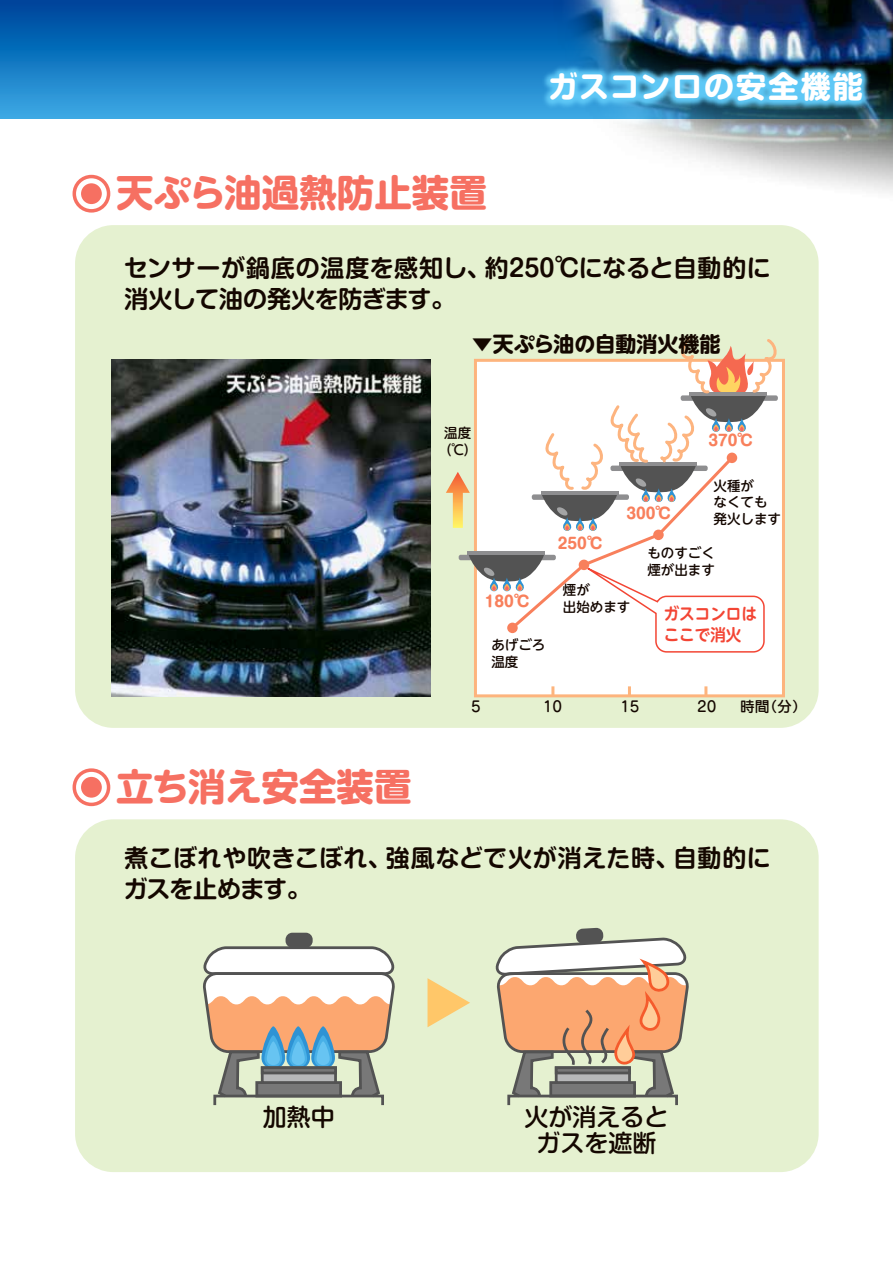
<style>
.page{position:relative;width:893px;height:1263px;background:#fff}
.page>*{position:absolute;margin:0;border:0;box-sizing:border-box;transform-origin:0 0}
.t1{font:700 37.5px "UD Shin M Go Pr 6 N";color:#f67062}
.t2{font:700 37.5px "UD Shin M Go Pr 6 N";letter-spacing:-.02em;color:#f67062}
.t3{font:700 30px "Shin M Go Pr 6 N";letter-spacing:.065em;color:#fff}
.t4{font:700 24px/31.5px "Shin M Go Pr 6 N De";letter-spacing:.01em;color:#140700}
.t5{font:500 24px/25.5px "Shin M Go Pr 6 N";color:#140700;text-align:center}
.t6{font:700 21px "UD Shin M Go Pr 6 N";color:#140700}
.t7{font:700 16.5px/21px "UD Shin M Go Pr 6 N De";color:#f34534;scale:.94 1}
.t8{font:700 15px "Shin M Go Pr 6 N";color:#f8805c}
.t9{font:14.85px "Seurat Pro DB";color:#140700}
.t10{font:500 13.5px/16.5px "UD Shin M Go Pr 6 N";color:#140700}
</style>
<div class="page">
<div style="left:0;top:0;width:893px;height:118px;background:linear-gradient(to bottom,#004299,#37a9e5)"></div>
<div style="left:75px;top:819px;width:744px;height:353px;background:#e5f1d0;border-radius:38px"></div>
<div style="left:75px;top:225px;width:744px;height:503px;background:#e5f1d0;border-radius:38px"></div>
<img style="left:0;top:15px;width:33px;height:104px">
<img style="left:506px;top:0;width:387px;height:259px">
<img style="left:491px;top:14px;width:402px;height:154px">
<div style="left:475px;top:360px;width:308px;height:336px;background:#fff"></div>
<div style="left:474px;top:359px;width:311px;height:338px;border:3px solid #fdb47d"></div>
<svg style="left:551px;top:686px;width:3px;height:10px"></svg>
<svg style="left:628px;top:686px;width:3px;height:10px"></svg>
<svg style="left:704px;top:686px;width:3px;height:10px"></svg>
<svg style="left:446px;top:336px;width:333px;height:317px"></svg>
<img style="left:111px;top:359px;width:320px;height:338px">
<div style="left:73px;top:175px;width:37px;height:38px;border:12px solid #f67062;border-radius:50%"></div>
<svg style="left:79px;top:181px;width:25px;height:26px"></svg>
<div style="left:76px;top:178px;width:31px;height:31px;border:5px solid #fff;border-radius:50%"></div>
<div style="left:73px;top:768px;width:37px;height:38px;border:12px solid #f67062;border-radius:50%"></div>
<svg style="left:79px;top:774px;width:25px;height:26px"></svg>
<div style="left:76px;top:772px;width:31px;height:31px;border:5px solid #fff;border-radius:50%"></div>
<svg style="left:203px;top:945px;width:192px;height:150px"></svg>
<svg style="left:261px;top:1026px;width:24px;height:43px"></svg>
<svg style="left:264px;top:1035px;width:18px;height:32px"></svg>
<svg style="left:267px;top:1041px;width:13px;height:24px"></svg>
<svg style="left:286px;top:1026px;width:24px;height:43px"></svg>
<svg style="left:289px;top:1035px;width:18px;height:32px"></svg>
<svg style="left:292px;top:1041px;width:13px;height:24px"></svg>
<svg style="left:311px;top:1026px;width:24px;height:43px"></svg>
<svg style="left:314px;top:1035px;width:18px;height:32px"></svg>
<svg style="left:316px;top:1041px;width:14px;height:24px"></svg>
<div style="left:257px;top:1082px;width:84px;height:14px;background:#787878"></div>
<div style="left:255px;top:1081px;width:87px;height:16px;border:3px solid #535353"></div>
<svg style="left:265px;top:1074px;width:68px;height:6px"></svg>
<div style="left:261px;top:1066px;width:76px;height:18px;border:3px solid #535353"></div>
<div style="left:261px;top:1066px;width:76px;height:8px;border:3px solid #535353"></div>
<div style="left:286px;top:933px;width:27px;height:15px;background:#535353;border-radius:7px"></div>
<div style="left:213px;top:1095px;width:171px;height:11px;border:3px solid #535353"></div>
<svg style="left:495px;top:928px;width:193px;height:172px"></svg>
<svg style="left:428px;top:978px;width:42px;height:49px"></svg>
<h1 class="t1" style="left:116px;top:160px;width:372px">天ぷら油過熱防止装置</h1>
<p class="t3" style="left:548px;top:61px;width:316px">ガスコンロの安全機能</p>
<p class="t4" style="left:124px;top:251px;width:648px">センサーが鍋底の温度を感知し、約250℃になると自動的に消火して油の発火を防ぎます。</p>
<p class="t6" style="left:472px;top:326px;width:250px">▼天ぷら油の自動消火機能</p>
<p class="t10" style="left:438px;top:424px;width:40px;text-align:center">温度（℃）</p>
<p class="t8" style="left:485px;top:589px;width:46px">180℃</p>
<p class="t10" style="left:491px;top:636px;width:55px">あげごろ温度</p>
<p class="t8" style="left:558px;top:530px;width:46px">250℃</p>
<p class="t8" style="left:626px;top:501px;width:46px">300℃</p>
<p class="t8" style="left:708px;top:428px;width:46px">370℃</p>
<p class="t10" style="left:713px;top:476px;width:69px">火種が<br>なくても発火します</p>
<p class="t10" style="left:647px;top:544px;width:69px">ものすごく煙が出ます</p>
<p class="t10" style="left:563px;top:581px;width:69px">煙が<br>出始めます</p>
<p class="t7" style="left:664px;top:602px;width:101px">ガスコンロはここで消火</p>
<h1 class="t2" style="left:116px;top:754px;width:297px">立ち消え安全装置</h1>
<p class="t9" style="left:471px;top:696px;width:11px">5</p>
<p class="t9" style="left:543px;top:696px;width:21px">10</p>
<p class="t9" style="left:620px;top:696px;width:21px">15</p>
<p class="t9" style="left:740px;top:696px;width:68px">時間（分）</p>
<p class="t9" style="left:697px;top:696px;width:21px">20</p>
<p class="t4" style="left:124px;top:841px;width:648px">煮こぼれや吹きこぼれ、強風などで火が消えた時、自動的にガスを止めます。</p>
<p class="t5" style="left:263px;top:1103px;width:73px">加熱中</p>
<p class="t5" style="left:525px;top:1103px;width:145px">火が消えるとガスを遮断</p>
</div>
